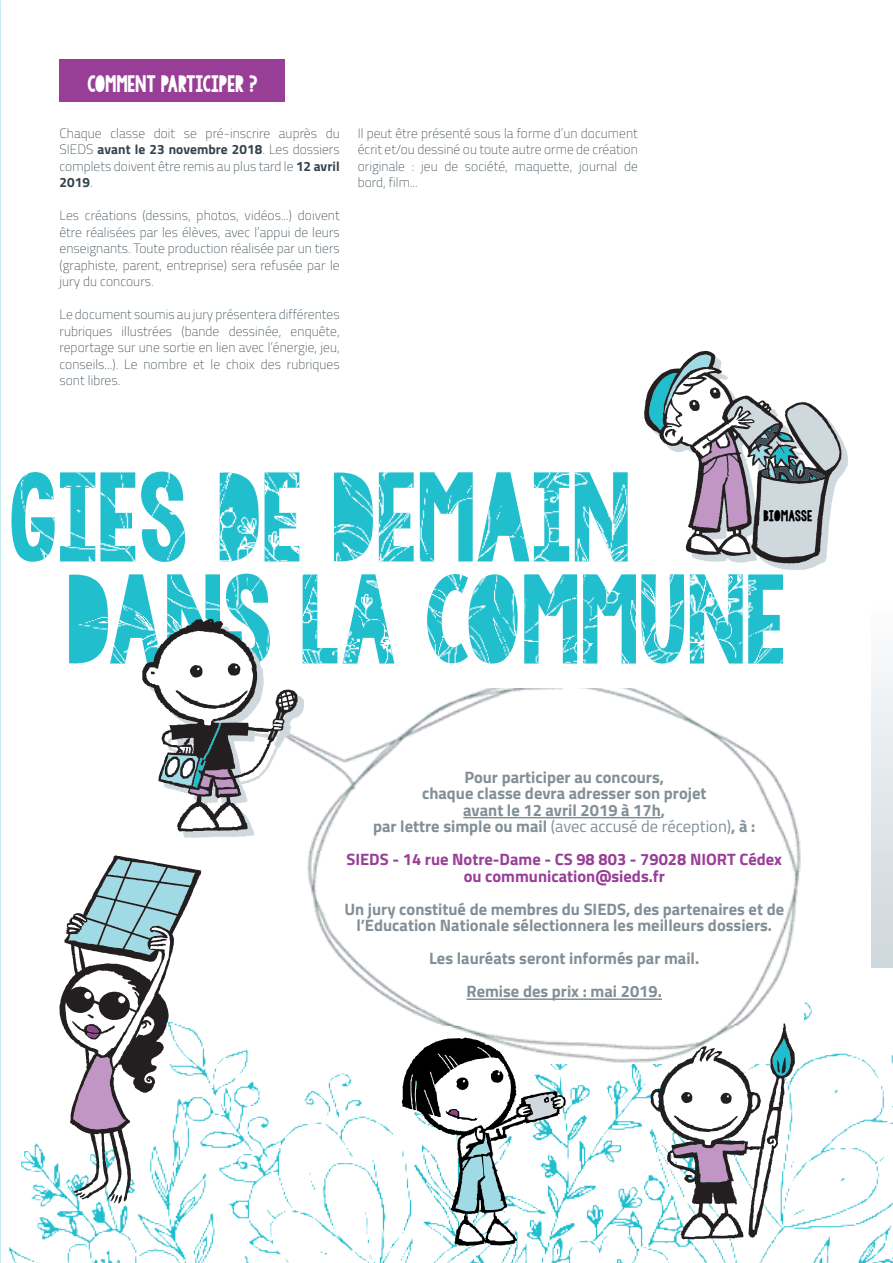
<style>
.page{position:relative;width:893px;height:1263px;background:#fff}
.page>*{position:absolute;margin:0;border:0;box-sizing:border-box;transform-origin:0 0}
.Txt_paragraphe-1{font:22.5px "KGBLESSYOURHEART";letter-spacing:.005em;color:#fff}
.t1{font:700 16.5px/16.5px "Titillium";color:#828f96;text-align:center}
.t2{font:700 16.5px "Titillium";color:#983e97}
.t3{font:15px "KGBLESSYOURHEART";color:#000}
.Txt_courant{font:100 13.5px/16.5px "Titillium";letter-spacing:.005em;color:#33444d;text-align:justify}
.s1{font-weight:700}
.s2{font-weight:400}
</style>
<div class="page">
<img style="left:0;top:899px;width:893px;height:364px">
<svg style="left:872px;top:965px;width:21px;height:2px"></svg>
<img style="left:872px;top:663px;width:21px;height:302px">
<img style="left:276px;top:688px;width:528px;height:375px">
<hr style="left:463px;top:817px;width:198px;height:1px;background:#828f96">
<hr style="left:467px;top:998px;width:195px;height:2px;background:#828f96">
<div style="left:60px;top:60px;width:225px;height:42px;background:#983e97"></div>
<img style="left:11px;top:472px;width:617px;height:90px">
<svg style="left:69px;top:574px;width:714px;height:90px;fill:#21bece"></svg>
<img style="left:226px;top:574px;width:517px;height:90px">
<svg style="left:179px;top:625px;width:125px;height:212px"></svg>
<svg style="left:142px;top:619px;width:156px;height:212px"></svg>
<svg style="left:766px;top:440px;width:82px;height:130px"></svg>
<svg style="left:644px;top:351px;width:198px;height:212px"></svg>
<svg style="left:60px;top:855px;width:141px;height:348px"></svg>
<svg style="left:402px;top:1037px;width:164px;height:209px"></svg>
<svg style="left:651px;top:1023px;width:144px;height:216px"></svg>
<p class="Txt_paragraphe-1" style="left:87px;top:70px;width:172px">COMMENT PARTICIPER ?</p>
<p class="Txt_courant" style="left:60px;top:124px;width:282px">Chaque classe doit se pré-inscrire auprès du SIEDS <span class="s1">avant le 23 novembre 2018</span>. Les dossiers complets doivent être remis au plus tard le <span class="s1">12 avril 2019</span>.</p>
<p class="Txt_courant" style="left:60px;top:207px;width:282px">Les créations (dessins, photos, vidéos...) doivent être réalisées par les élèves, avec l’appui de leurs enseignants. Toute production réalisée par un tiers (graphiste, parent, entreprise) sera refusée par le jury du concours.</p>
<p class="Txt_courant" style="left:60px;top:306px;width:282px">Le document soumis au jury présentera différentes rubriques illustrées (bande dessinée, enquête, reportage sur une sortie en lien avec l’énergie, jeu, conseils...). Le nombre et le choix des rubriques sont libres.</p>
<p class="Txt_courant" style="left:358px;top:124px;width:282px">Il peut être présenté sous la forme d’un document écrit et/ou dessiné ou toute autre orme de création originale : jeu de société, maquette, journal de bord, film...</p>
<p class="t3" style="left:763px;top:507px;width:51px">BIOMASSE</p>
<p class="t1" style="left:464px;top:768px;width:201px">Pour participer au concours,</p>
<p class="t1" style="left:422px;top:784px;width:286px">chaque classe devra adresser son projet</p>
<p class="t1" style="left:463px;top:801px;width:203px">avant le 12 avril 2019 à 17h,</p>
<p class="t1" style="left:373px;top:817px;width:384px">par lettre simple ou mail <span class="s2">(avec accusé de réception)</span>, à :</p>
<p class="t2" style="left:346px;top:847px;width:437px">SIEDS - 14 rue Notre-Dame - CS 98 803 - 79028 NIORT Cédex</p>
<p class="t2" style="left:464px;top:863px;width:203px">ou communication@sieds.fr</p>
<p class="t1" style="left:344px;top:900px;width:441px">Un jury constitué de membres du SIEDS, des partenaires et de l’Education Nationale sélectionnera les meilleurs dossiers.</p>
<p class="t1" style="left:429px;top:949px;width:272px">Les lauréats seront informés par mail.</p>
<p class="t1" style="left:467px;top:982px;width:197px">Remise des prix : mai 2019.</p>
</div>
